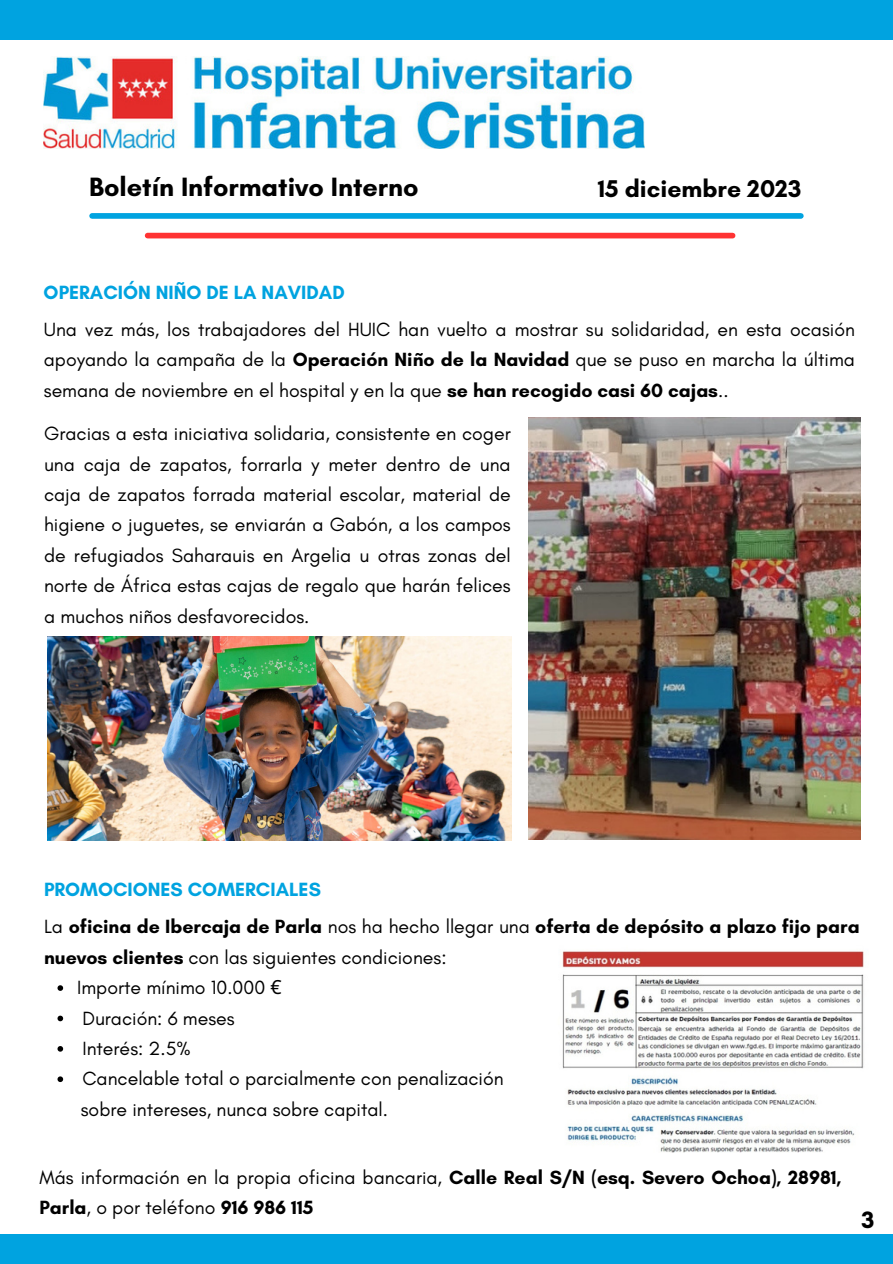
<style>
.page{position:relative;width:893px;height:1264px;background:#fff}
.page>*{position:absolute;margin:0;border:0;box-sizing:border-box;transform-origin:0 0}
.t1{font:700 27px "Glacial Indifference";color:#000}
.t2{font:700 24.6px "Glacial Indifference";color:#000}
.t3{font:700 24px "Glacial Indifference";color:#000}
.t4{font:19.5px/30.3px "Glacial Indifference";color:#000;text-align:justify}
.t5{font:700 19.5px/30.3px "Glacial Indifference";color:#000}
.t6{font:700 19.5px "Glacial Indifference";color:#00a3e0}
.s1{font-weight:700}
.s2{font-weight:400}
.s3{font-family:"Noto Sans"}
</style>
<div class="page">
<img style="left:44px;top:56px;width:600px;height:93px">
<div style="left:0;top:0;width:892px;height:39px;background:#00a3e0"></div>
<div style="left:92px;top:213px;width:708px;height:6px;background:#00a3e0"></div>
<div style="left:148px;top:233px;width:584px;height:5px;background:#f33"></div>
<div style="left:0;top:1234px;width:892px;height:29px;background:#00a3e0"></div>
<img style="left:528px;top:418px;width:332px;height:421px">
<img style="left:562px;top:951px;width:302px;height:201px">
<img style="left:47px;top:637px;width:464px;height:203px">
<svg style="left:57px;top:985px;width:6px;height:5px"></svg>
<svg style="left:57px;top:1015px;width:6px;height:6px"></svg>
<svg style="left:57px;top:1046px;width:6px;height:5px"></svg>
<svg style="left:57px;top:1076px;width:6px;height:6px"></svg>
<p class="t1" style="left:89px;top:170px;width:331px">Boletín Informativo Interno</p>
<p class="t6" style="left:44px;top:280px;width:302px">OPERACIÓN NIÑO DE LA NAVIDAD</p>
<p class="t2" style="left:597px;top:174px;width:205px">15 diciembre 2023</p>
<p class="t4" style="left:44px;top:314px;width:812px">Una vez más, los trabajadores del HUIC han vuelto a mostrar su solidaridad, en esta ocasión apoyando la campaña de la <span class="s1">Operación Niño de la Navidad</span> que se puso en marcha la última semana de noviembre en el hospital y en la que <span class="s1">se han recogido casi 60 cajas</span>..</p>
<p class="t4" style="left:44px;top:418px;width:468px">Gracias a esta iniciativa solidaria, consistente en coger una caja de zapatos, forrarla y meter dentro de una caja de zapatos forrada material escolar, material de higiene o juguetes, se enviarán a Gabón, a los campos de refugiados Saharauis en Argelia u otras zonas del norte de África estas cajas de regalo que harán felices a muchos niños desfavorecidos.</p>
<p class="t6" style="left:44px;top:878px;width:278px">PROMOCIONES COMERCIALES</p>
<p class="t5" style="left:44px;top:911px;width:817px"><span class="s2">La</span> oficina de Ibercaja de Parla <span class="s2">nos ha hecho llegar una</span> oferta de depósito a plazo fijo para nuevos clientes <span class="s2">con las siguientes condiciones:</span></p>
<p class="t4" style="left:77px;top:972px;width:206px">Importe mínimo 10.000 <span class="s3">€</span></p>
<p class="t4" style="left:82px;top:1002px;width:154px">Duración: 6 meses</p>
<p class="t4" style="left:82px;top:1033px;width:110px">Interés: 2.5%</p>
<p class="t4" style="left:82px;top:1063px;width:423px">Cancelable total o parcialmente con penalización</p>
<p class="t4" style="left:81px;top:1093px;width:309px">sobre intereses, nunca sobre capital.</p>
<p class="t4" style="left:39px;top:1161px;width:803px">Más información en la propia oficina bancaria, <span class="s1">Calle Real S/N (esq. Severo Ochoa), 28981,<br>Parla</span>, o por teléfono <span class="s1">916 986 115</span></p>
<p class="t3" style="left:861px;top:1204px;width:14px">3</p>
</div>
